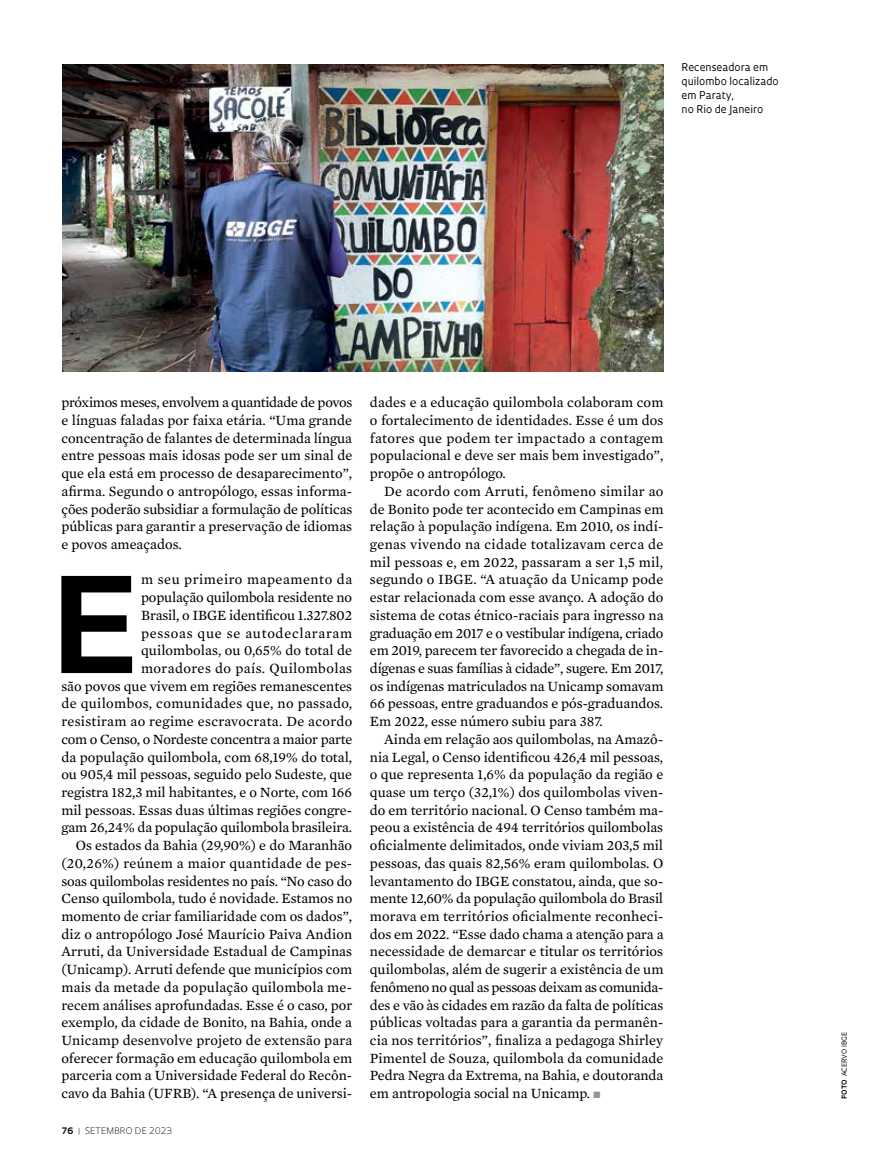
<style>
.page{position:relative;width:885px;height:1169px;background:#fff}
.page>*{position:absolute;margin:0;border:0;box-sizing:border-box;transform-origin:0 0}
.t1{font:600 136.8px "Elza";color:#000}
.t2{font:14.4px/17.7px "Mercury Text G2";color:#000;text-align:justify}
.t3{font:10.35px/14.1px "Oculum";color:#000}
.t4{font:300 8.7px "Oculum";letter-spacing:.015em;color:#000}
.t5{font:6.75px "Oculum";letter-spacing:.01em;color:#000}
.s1{font-weight:700}
.s2{font-weight:700;color:#939598}
.s3{color:#939598}
</style>
<div class="page">
<img style="left:62px;top:64px;width:602px;height:308px">
<p class="t3" style="left:682px;top:60px;width:99px">Recenseadora em quilombo localizado em Paraty,<br>no Rio de Janeiro</p>
<p class="t2" style="left:61px;top:393px;width:293px">próximos meses, envolvem a quantidade de povos e línguas faladas por faixa etária. “Uma grande concentração de falantes de determinada língua entre pessoas mais idosas pode ser um sinal de que ela está em processo de desaparecimento”, afirma. Segundo o antropólogo, essas informa&shy;ções poderão subsidiar a formulação de políticas públicas para garantir a preservação de idiomas e povos ameaçados.</p>
<h1 class="t1" style="left:54px;top:527px;width:85px">E</h1>
<p class="t2" style="left:61px;top:570px;width:293px;text-align:right">m seu primeiro mapeamento da<br>população quilombola residente no<br>Brasil, o IBGE identificou 1.327.802<br>pessoas que se autodeclararam quilombolas, ou 0,65% do total de<br>moradores do país. Quilombolas<br>são povos que vivem em regiões remanescentes de quilombos, comunidades que, no passado, resistiram ao regime escravocrata. De acordo com o Censo, o Nordeste concentra a maior parte da população quilombola, com 68,19% do total, ou 905,4 mil pessoas, seguido pelo Sudeste, que registra 182,3 mil habitantes, e o Norte, com 166 mil pessoas. Essas duas últimas regiões congre&shy;gam 26,24% da população quilombola brasileira.<br>Os estados da Bahia (29,90%) e do Maranhão (20,26%) reúnem a maior quantidade de pes&shy;soas quilombolas residentes no país. “No caso do Censo quilombola, tudo é novidade. Estamos no momento de criar familiaridade com os dados”, diz o antropólogo José Maurício Paiva Andion Arruti, da Universidade Estadual de Campinas (Unicamp). Arruti defende que municípios com mais da metade da população quilombola me&shy;recem análises aprofundadas. Esse é o caso, por exemplo, da cidade de Bonito, na Bahia, onde a Unicamp desenvolve projeto de extensão para oferecer formação em educação quilombola em parceria com a Universidade Federal do Recôn&shy;cavo da Bahia (UFRB). “A presença de universi-</p>
<p class="t4" style="left:62px;top:1124px;width:112px"><span class="s1">76</span> <span class="s2">|</span> SETEMBRO DE 2023</p>
<p class="t2" style="left:370px;top:393px;width:295px">dades e a educação quilombola colaboram com o fortalecimento de identidades. Esse é um dos fatores que podem ter impactado a contagem populacional e deve ser mais bem investigado”, propõe o antropólogo.</p>
<p class="t2" style="left:370px;top:481px;width:295px;text-indent:14px">De acordo com Arruti, fenômeno similar ao de Bonito pode ter acontecido em Campinas em relação à população indígena. Em 2010, os indí&shy;genas vivendo na cidade totalizavam cerca de mil pessoas e, em 2022, passaram a ser 1,5 mil, segundo o IBGE. “A atuação da Unicamp pode estar relacionada com esse avanço. A adoção do sistema de cotas étnico-raciais para ingresso na graduação em 2017 e o vestibular indígena, criado em 2019, parecem ter favorecido a chegada de in&shy;dígenas e suas famílias à cidade”, sugere. Em 2017, os indígenas matriculados na Unicamp somavam 66 pessoas, entre graduandos e pós-graduandos.<br>Em 2022, esse número subiu para 387.</p>
<p class="t2" style="left:370px;top:729px;width:295px;text-indent:14px">Ainda em relação aos quilombolas, na Amazô&shy;nia Legal, o Censo identificou 426,4 mil pessoas, o que representa 1,6% da população da região e quase um terço (32,1%) dos quilombolas viven&shy;do em território nacional. O Censo também ma&shy;peou a existência de 494 territórios quilombolas oficialmente delimitados, onde viviam 203,5 mil pessoas, das quais 82,56% eram quilombolas. O levantamento do IBGE constatou, ainda, que so&shy;mente 12,60% da população quilombola do Brasil morava em territórios oficialmente reconheci&shy;dos em 2022. “Esse dado chama a atenção para a necessidade de demarcar e titular os territórios quilombolas, além de sugerir a existência de um fenômeno no qual as pessoas deixam as comunida&shy;des e vão às cidades em razão da falta de políticas públicas voltadas para a garantia da permanên&shy;cia nos territórios”, finaliza a pedagoga Shirley Pimentel de Souza, quilombola da comunidade Pedra Negra da Extrema, na Bahia, e doutoranda em antropologia social na Unicamp. <span class="s3">■</span></p>
<p class="t5" style="left:840px;top:1098px;width:68px;rotate:-90deg"><span class="s1">FOTO</span> ACERVO IBGE</p>
</div>
